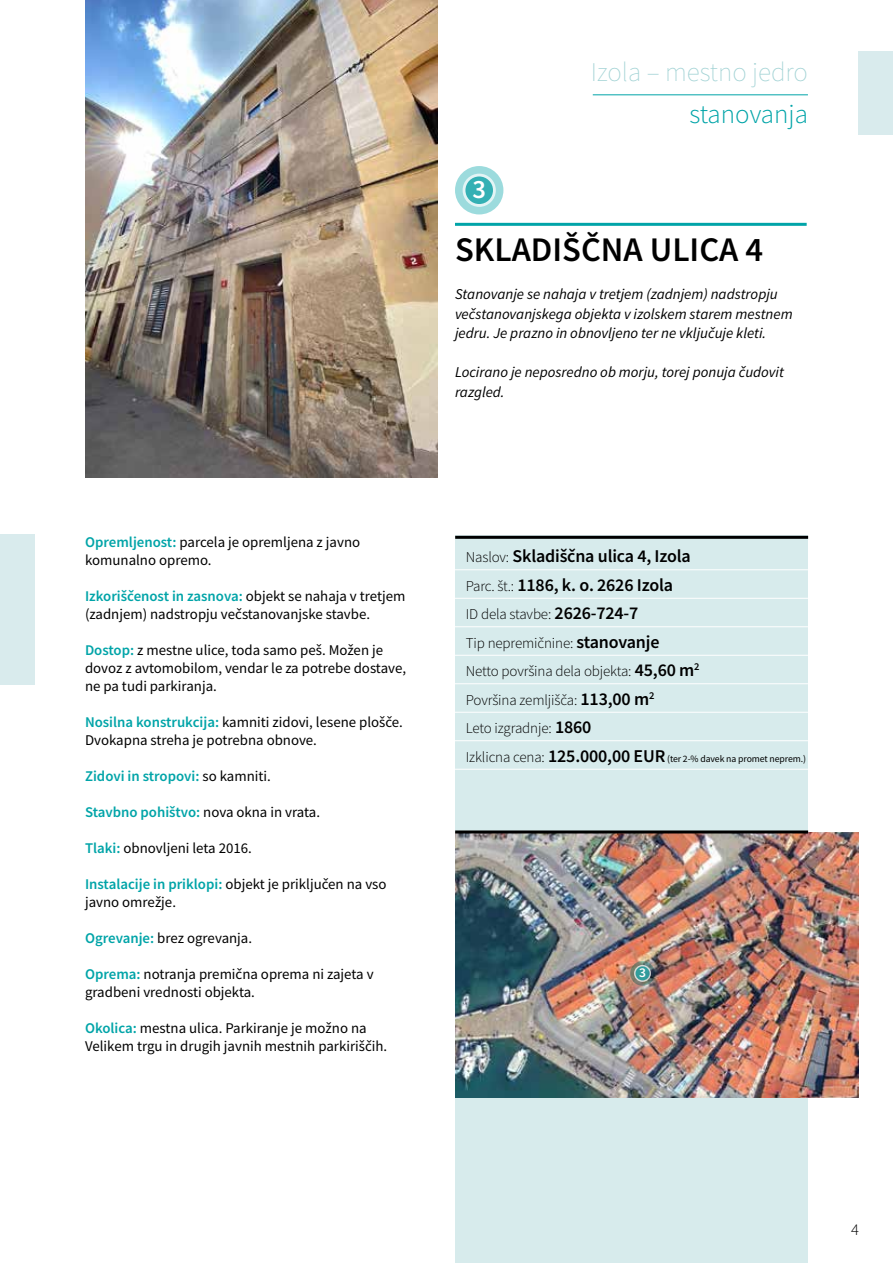
<style>
.page{position:relative;width:893px;height:1263px;background:#fff}
.page>*{position:absolute;margin:0;border:0;box-sizing:border-box;transform-origin:0 0}
.t1{font:600 34.5px "Source Sans Pro";color:#000}
.t2{font:200 27px "Source Sans Pro";color:#a1d2d4}
.t3{font:300 27px "Source Sans Pro";color:#00a4a8}
.t4{font:600 26.55px "Source Sans Pro";color:#fff}
.t5{font:600 18px/28.5px "Source Sans Pro";letter-spacing:-.01em;color:#000}
.t6{font:300 16.5px "Source Sans Pro";color:#000}
.t7{font:italic 15px/19.5px "Source Sans Pro";color:#000}
.t8{font:300 15px/28.5px "Source Sans Pro";letter-spacing:-.01em;color:#000}
.t9{font:14.85px/18px "Source Sans Pro";color:#000}
.t10{font:600 14.85px "Source Sans Pro";color:#00a4a8}
.t11{font:600 13.5px "Source Sans Pro";color:#fff}
.t12{font:9.75px "Source Sans Pro";letter-spacing:-.01em;color:#000}
.s1{font-weight:600;color:#00a4a8}
.s2{font-weight:400;color:#000}
.s3{font-weight:300;font-size:15px}
.s4{font-weight:600;font-size:18px}
</style>
<div class="page">
<hr style="left:593px;top:95px;width:215px;height:1px;background:#00a4a8">
<div style="left:859px;top:51px;width:34px;height:83px;background:#d9ebed"></div>
<hr style="left:455px;top:223px;width:352px;height:3px;background:#00a4a8">
<img style="left:85px;top:0;width:353px;height:477px">
<div style="left:455px;top:536px;width:353px;height:727px;background:#d7ebec"></div>
<hr style="left:455px;top:569px;width:353px;height:1px;background:#fff">
<hr style="left:455px;top:626px;width:353px;height:1px;background:#fff">
<hr style="left:455px;top:683px;width:353px;height:1px;background:#fff">
<hr style="left:455px;top:740px;width:353px;height:1px;background:#fff">
<hr style="left:455px;top:769px;width:353px;height:1px;background:#fff">
<hr style="left:455px;top:598px;width:353px;height:1px;background:#fff">
<hr style="left:455px;top:655px;width:353px;height:1px;background:#fff">
<hr style="left:455px;top:712px;width:353px;height:1px;background:#fff">
<hr style="left:455px;top:536px;width:353px;height:3px;background:#000">
<img style="left:455px;top:833px;width:404px;height:264px">
<div style="left:0;top:534px;width:34px;height:151px;background:#d9ebed"></div>
<hr style="left:455px;top:830px;width:353px;height:3px;background:#000">
<svg style="left:630px;top:961px;width:25px;height:25px"></svg>
<div style="left:634px;top:965px;width:17px;height:17px;border:2px solid #fff;border-radius:50%"></div>
<div style="left:635px;top:966px;width:14px;height:14px;background:#319d9c;border-radius:50%"></div>
<svg style="left:455px;top:166px;width:48px;height:48px"></svg>
<svg style="left:464px;top:175px;width:30px;height:30px"></svg>
<div style="left:463px;top:174px;width:33px;height:33px;border:3px solid #fff;border-radius:50%"></div>
<div style="left:465px;top:176px;width:28px;height:28px;background:#34b0b4;border-radius:50%"></div>
<h3 class="t4" style="left:472px;top:172px;width:15px">3</h3>
<h2 class="t2" style="left:591px;top:55px;width:219px">Izola – mestno jedro</h2>
<h2 class="t3" style="left:689px;top:97px;width:120px">stanovanja</h2>
<h1 class="t1" style="left:455px;top:227px;width:310px">SKLADIŠČNA ULICA 4</h1>
<p class="t7" style="left:455px;top:284px;width:339px">Stanovanje se nahaja v tretjem (zadnjem) nadstropju večstanovanjskega objekta v izolskem starem mestnem jedru. Je prazno in obnovljeno ter ne vključuje kleti.</p>
<p class="t7" style="left:455px;top:362px;width:330px">Locirano je neposredno ob morju, torej ponuja čudovit razgled.</p>
<p class="t9" style="left:85px;top:533px;width:277px"><span class="s1">Opremljenost:</span> parcela je opremljena z javno komunalno opremo.</p>
<p class="t9" style="left:85px;top:587px;width:322px"><span class="s1">Izkoriščenost in zasnova:</span> objekt se nahaja v tretjem (zadnjem) nadstropju večstanovanjske stavbe.</p>
<p class="t9" style="left:85px;top:641px;width:323px"><span class="s1">Dostop:</span> z mestne ulice, toda samo peš. Možen je dovoz z avtomobilom, vendar le za potrebe dostave, ne pa tudi parkiranja.</p>
<p class="t9" style="left:85px;top:713px;width:319px"><span class="s1">Nosilna konstrukcija:</span> kamniti zidovi, lesene plošče.<br>Dvokapna streha je potrebna obnove.</p>
<p class="t10" style="left:85px;top:766px;width:187px">Zidovi in stropovi: <span class="s2">so kamniti.</span></p>
<p class="t10" style="left:85px;top:802px;width:237px">Stavbno pohištvo: <span class="s2">nova okna in vrata.</span></p>
<p class="t9" style="left:85px;top:839px;width:168px"><span class="s1">Tlaki:</span> obnovljeni leta 2016.</p>
<p class="t9" style="left:85px;top:875px;width:303px"><span class="s1">Instalacije in priklopi:</span> objekt je priključen na vso javno omrežje.</p>
<p class="t9" style="left:85px;top:929px;width:169px"><span class="s1">Ogrevanje:</span> brez ogrevanja.</p>
<p class="t9" style="left:85px;top:965px;width:290px"><span class="s1">Oprema:</span> notranja premična oprema ni zajeta v gradbeni vrednosti objekta.</p>
<p class="t9" style="left:85px;top:1019px;width:304px"><span class="s1">Okolica:</span> mestna ulica. Parkiranje je možno na<br>Velikem trgu in drugih javnih mestnih parkiriščih.</p>
<p class="t5" style="left:466px;top:542px;width:227px"><span class="s3">Naslov:</span> Skladiščna ulica 4, Izola<br><span class="s3">Parc. št.:</span> 1186, k. o. 2626 Izola</p>
<p class="t8" style="left:466px;top:600px;width:235px">ID dela stavbe: <span class="s4">2626-724-7<br></span>Tip nepremičnine: <span class="s4">stanovanje<br></span>Netto površina dela objekta: <span class="s4">45,60 m</span><sup>2<br></sup>Površina zemljišča: <span class="s4">113,00 m</span><sup>2<br></sup>Leto izgradnje: <span class="s4">1860</span></p>
<p class="t12" style="left:466px;top:752px;width:342px"><span class="s3">Izklicna cena:</span> <span class="s4">125.000,00 EUR</span> (ter 2-% davek na promet neprem.)</p>
<p class="t11" style="left:639px;top:964px;width:8px">3</p>
<p class="t6" style="left:851px;top:1219px;width:9px">4</p>
</div>
